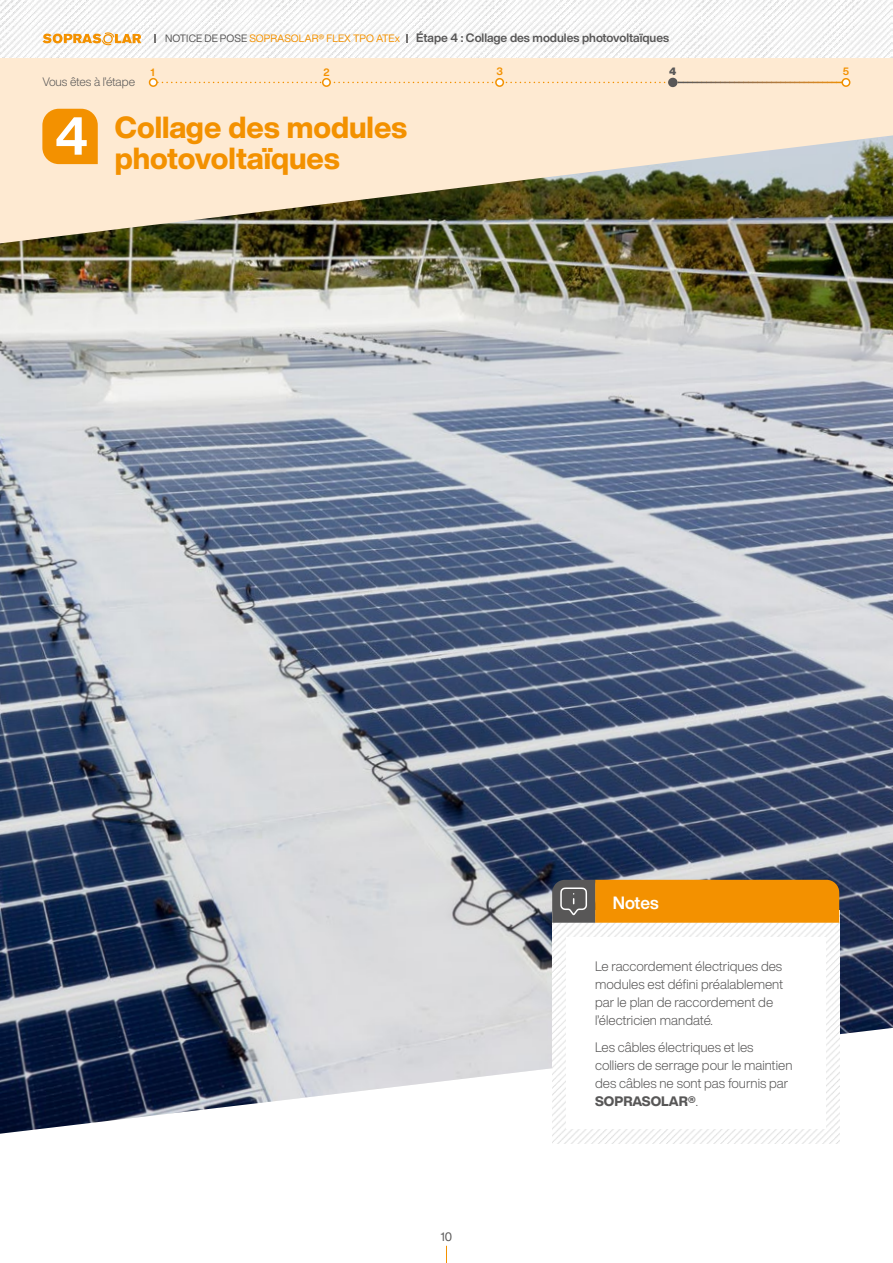
<style>
.page{position:relative;width:893px;height:1263px;background:#fff}
.page>*{position:absolute;margin:0;border:0;box-sizing:border-box;transform-origin:0 0}
.t1{font:800 30px/31.5px "Helvetica Now Display";color:#f39100;text-align:center}
.t2{font:700 17.55px "Helvetica Now Display";letter-spacing:-.005em;color:#fff}
.t3{font:300 13.5px/18px "Helvetica Now Display";color:#585757}
.t4{font:700 12px "Helvetica Now Display";color:#585757}
.t5{font:300 12px "Helvetica Now Display";letter-spacing:-.01em;color:#585757}
.t6{font:12px "Helvetica Now Display";color:#585757}
.t7{font:10.5px "Helvetica Now Display";letter-spacing:.005em;color:#f39100}
.t8{font:700 10.5px "Helvetica Now Display";color:#f39100}
.t9{font:900 10.5px "Helvetica Now Display";color:#585757}
.s1{color:#585757}
.s2{font-weight:700;font-size:52.5px;color:#fff}
.s3{font-weight:800}
</style>
<div class="page">
<svg style="left:446px;top:1246px;width:1px;height:17px"></svg>
<img style="left:0;top:243px;width:893px;height:891px">
<svg style="left:0;top:57px;width:893px;height:186px;background:#cfc1a8"></svg>
<svg style="left:42px;top:109px;width:56px;height:55px;background:#f3960d"></svg>
<img style="left:552px;top:923px;width:287px;height:220px">
<svg style="left:566px;top:937px;width:260px;height:191px"></svg>
<svg style="left:552px;top:880px;width:287px;height:43px;background:#dd8a10"></svg>
<img style="left:0;top:0;width:893px;height:57px">
<svg style="left:43px;top:32px;width:98px;height:13px"></svg>
<svg style="left:158px;top:82px;width:510px;height:1px"></svg>
<div style="left:496px;top:79px;width:7px;height:7px;background:#fff;border-radius:50%"></div>
<div style="left:495px;top:78px;width:9px;height:9px;border:2px solid #f39100;border-radius:50%"></div>
<div style="left:842px;top:79px;width:8px;height:7px;background:#fff;border-radius:50%"></div>
<div style="left:841px;top:78px;width:9px;height:9px;border:2px solid #f39100;border-radius:50%"></div>
<div style="left:150px;top:79px;width:7px;height:7px;background:#fff;border-radius:50%"></div>
<div style="left:149px;top:78px;width:9px;height:9px;border:2px solid #f39100;border-radius:50%"></div>
<div style="left:323px;top:79px;width:7px;height:7px;background:#fff;border-radius:50%"></div>
<div style="left:322px;top:78px;width:9px;height:9px;border:2px solid #f39100;border-radius:50%"></div>
<div style="left:669px;top:79px;width:7px;height:7px;background:#585757;border-radius:50%"></div>
<div style="left:668px;top:78px;width:9px;height:9px;border:2px solid #585757;border-radius:50%"></div>
<hr style="left:677px;top:82px;width:166px;height:1px;background:#fff">
<p class="t5" style="left:42px;top:73px;width:94px">Vous êtes à l’étape</p>
<p class="t7" style="left:165px;top:31px;width:236px"><span class="s1">NOTICE DE POSE</span> SOPRASOLAR® FLEX TPO ATEx</p>
<p class="t4" style="left:416px;top:29px;width:254px">Étape 4 : Collage des modules photovoltaïques</p>
<p class="t8" style="left:150px;top:65px;width:6px">1</p>
<p class="t8" style="left:323px;top:65px;width:8px">2</p>
<p class="t8" style="left:496px;top:65px;width:8px">3</p>
<p class="t9" style="left:669px;top:64px;width:9px">4</p>
<p class="t8" style="left:843px;top:65px;width:8px">5</p>
<h1 class="t1" style="left:55px;top:111px;width:354px"><span class="s2">4</span> Collage des modules photovoltaïques</h1>
<p class="t6" style="left:441px;top:1229px;width:13px">10</p>
<p class="t2" style="left:613px;top:891px;width:47px">Notes</p>
<p class="t3" style="left:595px;top:957px;width:190px">Le raccordement électriques des modules est défini préalablement par le plan de raccordement de l’électricien mandaté.</p>
<p class="t3" style="left:595px;top:1038px;width:199px">Les câbles électriques et les colliers de serrage pour le maintien des câbles ne sont pas fournis par<br><span class="s3">SOPRASOLAR®</span>.</p>
</div>
